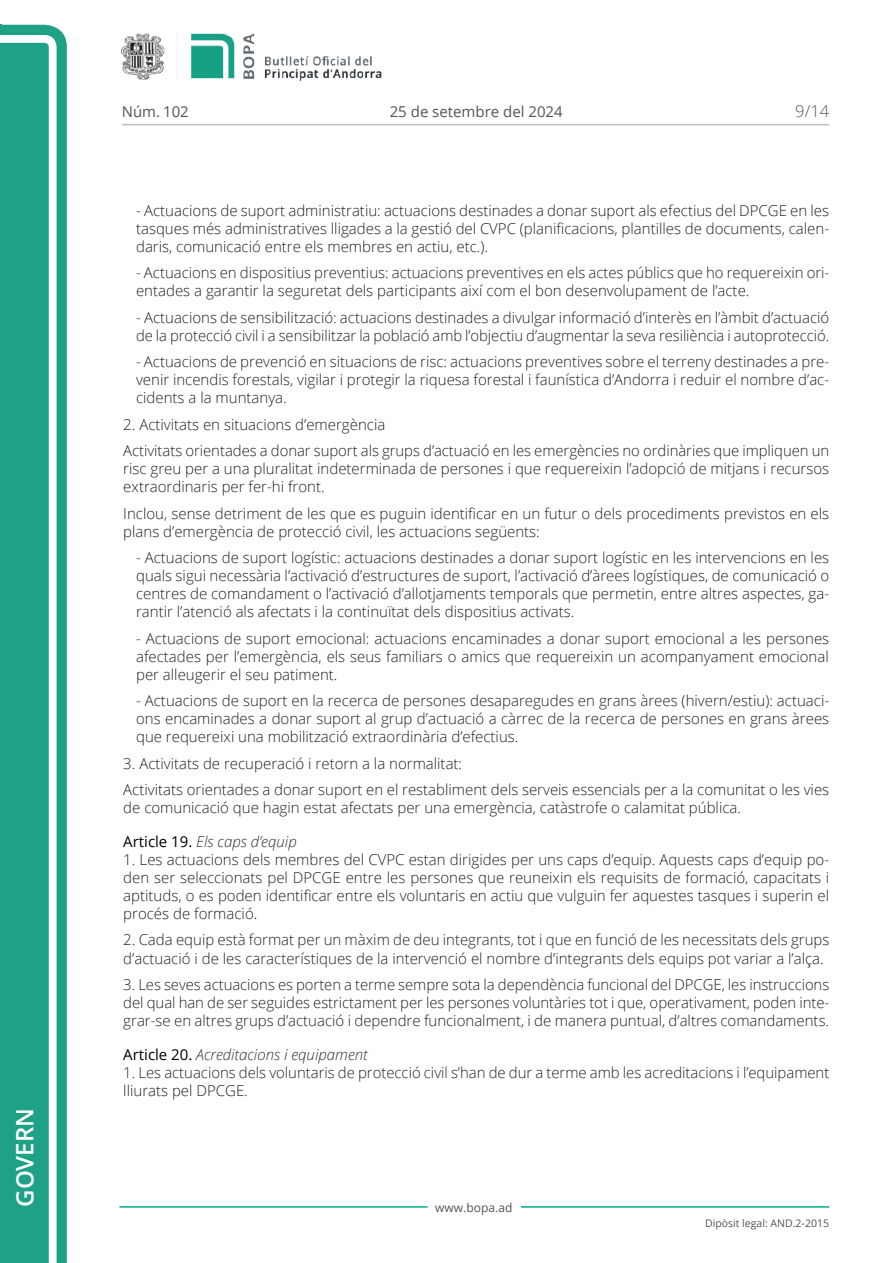
<style>
.page{position:relative;width:893px;height:1263px;background:#fff}
.page>*{position:absolute;margin:0;border:0;box-sizing:border-box;transform-origin:0 0}
.t1{font:600 24px "Open Sans";color:#fff}
.t2{font:300 16.5px "Open Sans";color:#545454}
.t3{font:300 15px/18px "Open Sans";color:#231f20}
.t4{font:italic 300 15px "Open Sans";color:#303030}
.t5{font:15px "Open Sans";color:#545454}
.t6{font:12px "Open Sans";color:#545454}
.t7{font:10.5px "Open Sans";color:#545454}
.s1{font-weight:400;font-style:normal;color:#000}
</style>
<div class="page">
<svg style="left:0;top:25px;width:67px;height:1238px;fill:#1ea187"></svg>
<div style="left:0;top:43px;width:49px;height:1220px;background:#1ea187"></div>
<img style="left:122px;top:33px;width:260px;height:48px">
<hr style="left:119px;top:1206px;width:309px;height:2px;background:#00ae91">
<hr style="left:521px;top:1206px;width:308px;height:2px;background:#00ae91">
<hr style="left:122px;top:124px;width:707px;height:1px;background:#bcbdc0">
<h1 class="t1" style="left:8px;top:1207px;width:100px;rotate:-90deg">Govern</h1>
<p class="t5" style="left:122px;top:102px;width:68px">Núm. 102</p>
<p class="t5" style="left:390px;top:102px;width:175px">25 de setembre del 2024</p>
<p class="t2" style="left:795px;top:100px;width:35px">9/14</p>
<p class="t3" style="left:136px;top:201px;width:695px;text-align:justify">- Actuacions de suport administratiu: actuacions destinades a donar suport als efectius del DPCGE en les tasques més administratives lligades a la gestió del CVPC (planificacions, plantilles de documents, calen&shy;daris, comunicació entre els membres en actiu, etc.).</p>
<p class="t3" style="left:136px;top:263px;width:695px">- Actuacions en dispositius preventius: actuacions preventives en els actes públics que ho requereixin ori&shy;entades a garantir la seguretat dels participants així com el bon desenvolupament de l’acte.</p>
<p class="t3" style="left:136px;top:308px;width:695px">- Actuacions de sensibilització: actuacions destinades a divulgar informació d’interès en l’àmbit d’actuació de la protecció civil i a sensibilitzar la població amb l’objectiu d’augmentar la seva resiliència i autoprotecció.</p>
<p class="t3" style="left:136px;top:352px;width:695px;text-align:justify">- Actuacions de prevenció en situacions de risc: actuacions preventives sobre el terreny destinades a pre&shy;venir incendis forestals, vigilar i protegir la riquesa forestal i faunística d’Andorra i reduir el nombre d’ac&shy;cidents a la muntanya.</p>
<p class="t3" style="left:123px;top:410px;width:708px;line-height:26.5px">2. Activitats en situacions d’emergència<br>Activitats orientades a donar suport als grups d’actuació en les emergències no ordinàries que impliquen un</p>
<p class="t3" style="left:123px;top:459px;width:707px">risc greu per a una pluralitat indeterminada de persones i que requereixin l’adopció de mitjans i recursos extraordinaris per fer-hi front.</p>
<p class="t3" style="left:123px;top:504px;width:707px">Inclou, sense detriment de les que es puguin identificar en un futur o dels procediments previstos en els plans d’emergència de protecció civil, les actuacions següents:</p>
<p class="t3" style="left:136px;top:548px;width:695px;text-align:justify">- Actuacions de suport logístic: actuacions destinades a donar suport logístic en les intervencions en les quals sigui necessària l’activació d’estructures de suport, l’activació d’àrees logístiques, de comunicació o centres de comandament o l’activació d’allotjaments temporals que permetin, entre altres aspectes, ga&shy;rantir l’atenció als afectats i la continuïtat dels dispositius activats.</p>
<p class="t3" style="left:136px;top:629px;width:695px;text-align:justify">- Actuacions de suport emocional: actuacions encaminades a donar suport emocional a les persones afectades per l’emergència, els seus familiars o amics que requereixin un acompanyament emocional per alleugerir el seu patiment.</p>
<p class="t3" style="left:136px;top:691px;width:695px;text-align:justify">- Actuacions de suport en la recerca de persones desaparegudes en grans àrees (hivern/estiu): actuaci&shy;ons encaminades a donar suport al grup d’actuació a càrrec de la recerca de persones en grans àrees que requereixi una mobilització extraordinària d’efectius.</p>
<p class="t3" style="left:123px;top:749px;width:707px;line-height:26.5px">3. Activitats de recuperació i retorn a la normalitat:<br>Activitats orientades a donar suport en el restabliment dels serveis essencials per a la comunitat o les vies</p>
<p class="t3" style="left:123px;top:798px;width:619px">de comunicació que hagin estat afectats per una emergència, catàstrofe o calamitat pública.</p>
<p class="t4" style="left:123px;top:831px;width:175px"><span class="s1">Article 19.</span> Els caps d’equip</p>
<p class="t3" style="left:123px;top:850px;width:707px;text-align:justify">1. Les actuacions dels membres del CVPC estan dirigides per uns caps d’equip. Aquests caps d’equip po&shy;den ser seleccionats pel DPCGE entre les persones que reuneixin els requisits de formació, capacitats i aptituds, o es poden identificar entre els voluntaris en actiu que vulguin fer aquestes tasques i superin el procés de formació.</p>
<p class="t3" style="left:123px;top:931px;width:708px">2. Cada equip està format per un màxim de deu integrants, tot i que en funció de les necessitats dels grups d’actuació i de les característiques de la intervenció el nombre d’integrants dels equips pot variar a l’alça.</p>
<p class="t3" style="left:123px;top:975px;width:707px;text-align:justify">3. Les seves actuacions es porten a terme sempre sota la dependència funcional del DPCGE, les instruccions del qual han de ser seguides estrictament per les persones voluntàries tot i que, operativament, poden inte&shy;grar-se en altres grups d’actuació i dependre funcionalment, i de manera puntual, d’altres comandaments.</p>
<p class="t4" style="left:123px;top:1044px;width:246px"><span class="s1">Article 20.</span> Acreditacions i equipament</p>
<p class="t3" style="left:123px;top:1063px;width:708px">1. Les actuacions dels voluntaris de protecció civil s’han de dur a terme amb les acreditacions i l’equipament lliurats pel DPCGE.</p>
<p class="t6" style="left:435px;top:1199px;width:79px">www.bopa.ad</p>
<p class="t7" style="left:705px;top:1216px;width:125px">Dipòsit legal: AND.2-2015</p>
</div>
